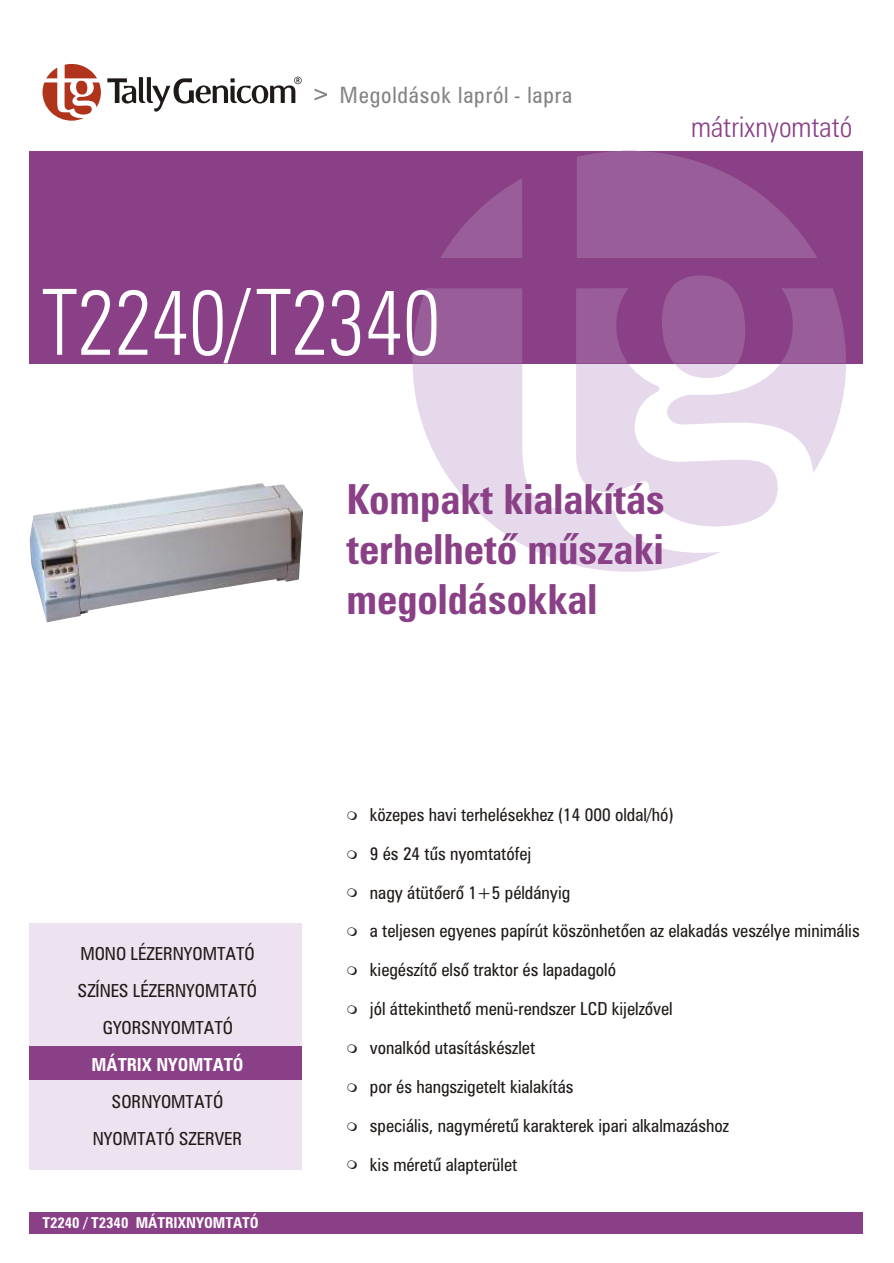
<style>
.page{position:relative;width:894px;height:1263px;background:#fff}
.page>*{position:absolute;margin:0;border:0;box-sizing:border-box;transform-origin:0 0}
.t1{font:91.5px "Zurich Light Condensed HU Normal";color:#fff;scale:.89 1}
.t2{font:41.55px/49.8px "Zurich Condensed HU Bold";color:#8a4087;text-align:justify}
.t3{font:28.5px "Zurich Light Condensed HU Normal";color:#8a4087}
.t4{font:22.5px "Zurich Condensed HU Normal";letter-spacing:.035em;color:#858282}
.t5{font:18px/38.8px "Zurich Condensed HU Normal";color:#1f1a17;text-align:center}
.t6{font:18px "Zurich Condensed HU Bold";color:#fff}
.t7{font:15px "Zurich Condensed HU Bold";color:#fff}
</style>
<div class="page">
<svg style="left:413px;top:363px;width:433px;height:209px;fill:#e6d9eb"></svg>
<div style="left:30px;top:151px;width:833px;height:212px;background:#8a4087"></div>
<svg style="left:441px;top:178px;width:81px;height:80px"></svg>
<div style="left:413px;top:288px;width:109px;height:75px;background:#995e99"></div>
<svg style="left:576px;top:288px;width:52px;height:75px"></svg>
<svg style="left:662px;top:275px;width:83px;height:88px;background:#965a96"></svg>
<svg style="left:781px;top:288px;width:65px;height:75px"></svg>
<svg style="left:577px;top:151px;width:240px;height:107px"></svg>
<svg style="left:43px;top:64px;width:58px;height:57px"></svg>
<svg style="left:107px;top:77px;width:195px;height:35px"></svg>
<svg style="left:315px;top:89px;width:12px;height:11px"></svg>
<div style="left:30px;top:1212px;width:833px;height:21px;background:#8a4087"></div>
<img style="left:32px;top:483px;width:271px;height:139px">
<div style="left:30px;top:923px;width:272px;height:246px;background:#ede3f0"></div>
<div style="left:30px;top:1047px;width:272px;height:33px;background:#8a4087"></div>
<p class="t4" style="left:340px;top:86px;width:234px">Megoldások lapról - lapra</p>
<h3 class="t3" style="left:691px;top:115px;width:163px">mátrixnyomtató</h3>
<h1 class="t1" style="left:42px;top:285px;width:448px">T2240/T2340</h1>
<h2 class="t2" style="left:346px;top:478px;width:320px">Kompakt kialakítás terhelhetõ mûszaki megoldásokkal</h2>
<p class="t5" style="left:78px;top:937px;width:181px;line-height:37px">MONO LÉZERNYOMTATÓ<br>SZÍNES LÉZERNYOMTATÓ<br>GYORSNYOMTATÓ</p>
<p class="t6" style="left:92px;top:1057px;width:153px">MÁTRIX NYOMTATÓ</p>
<p class="t5" style="left:93px;top:1085px;width:151px;line-height:37px">SORNYOMTATÓ<br>NYOMTATÓ SZERVER</p>
<p class="t7" style="left:43px;top:1217px;width:218px">T2240 / T2340 MÁTRIXNYOMTATÓ</p>
<p class="t5" style="left:370px;top:797px;width:491px;text-align:left">közepes havi terhelésekhez (14 000 oldal/hó)<br>9 és 24 tûs nyomtatófej<br>nagy átütõerõ 1+5 példányig<br>a teljesen egyenes papírút köszönhetõen az elakadás veszélye minimális kiegészítõ elsõ traktor és lapadagoló<br>jól áttekinthetõ menü-rendszer LCD kijelzõvel<br>vonalkód utasításkészlet<br>por és hangszigetelt kialakítás<br>speciális, nagyméretû karakterek ipari alkalmazáshoz<br>kis méretû alapterület</p>
</div>
